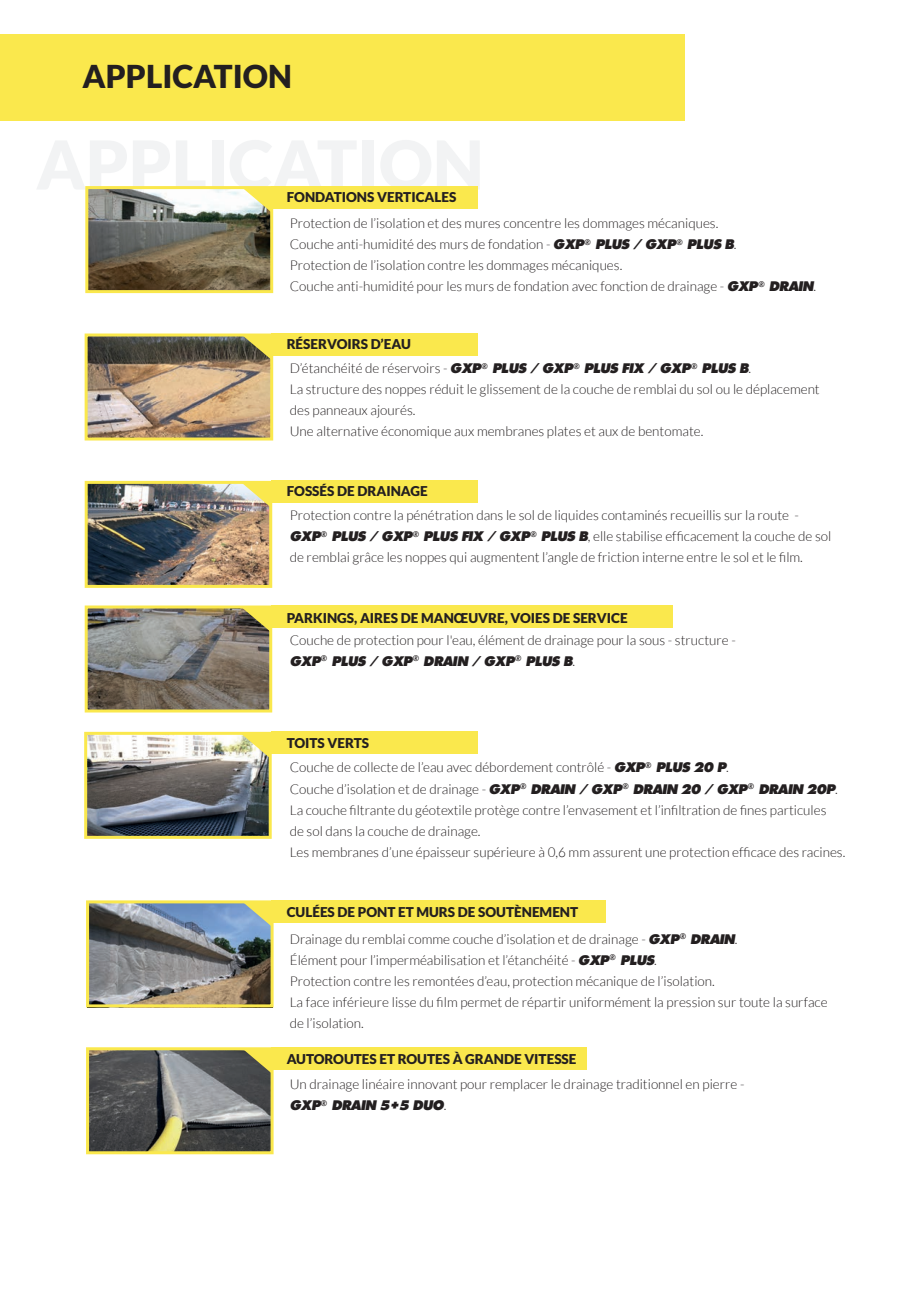
<style>
.page{position:relative;width:919px;height:1289px;background:#fff}
.page>*{position:absolute;margin:0;border:0;box-sizing:border-box;transform-origin:0 0}
.t1{font:900 31.5px "Lato";color:#231f20}
.t2{font:300 13.5px/21px "Lato";color:#231f20}
.t3{font:900 13.5px "Lato";color:#231f20}
.t4{font:italic 800 13.5px "Limerick";color:#231f20}
.s1{font-family:"Limerick";font-weight:800;font-style:italic}
.s2{font-family:"Lato";font-weight:300;font-style:normal}
</style>
<div class="page">
<img style="left:90px;top:1051px;width:179px;height:99px">
<img style="left:89px;top:609px;width:179px;height:99px">
<img style="left:88px;top:735px;width:180px;height:99px">
<img style="left:89px;top:337px;width:180px;height:99px">
<img style="left:89px;top:485px;width:179px;height:99px">
<img style="left:89px;top:190px;width:180px;height:99px">
<img style="left:90px;top:904px;width:179px;height:99px">
<div style="left:85px;top:333px;width:188px;height:107px;border:3px solid #fae84d"></div>
<svg style="left:242px;top:335px;width:30px;height:25px"></svg>
<div style="left:85px;top:481px;width:187px;height:107px;border:3px solid #fae84d"></div>
<svg style="left:241px;top:482px;width:30px;height:25px"></svg>
<div style="left:85px;top:605px;width:187px;height:107px;border:3px solid #fae84d"></div>
<svg style="left:241px;top:607px;width:30px;height:25px"></svg>
<div style="left:84px;top:731px;width:188px;height:107px;border:3px solid #fae84d"></div>
<svg style="left:241px;top:733px;width:29px;height:25px"></svg>
<div style="left:86px;top:900px;width:187px;height:107px;border:3px solid #fae84d"></div>
<svg style="left:242px;top:901px;width:30px;height:25px"></svg>
<div style="left:86px;top:1047px;width:187px;height:107px;border:3px solid #fae84d"></div>
<svg style="left:242px;top:1048px;width:30px;height:25px"></svg>
<div style="left:271px;top:186px;width:206px;height:22px;background:#fae84d"></div>
<div style="left:271px;top:333px;width:206px;height:22px;background:#fae84d"></div>
<div style="left:271px;top:481px;width:206px;height:22px;background:#fae84d"></div>
<div style="left:271px;top:605px;width:402px;height:22px;background:#fae84d"></div>
<div style="left:271px;top:731px;width:206px;height:23px;background:#fae84d"></div>
<div style="left:271px;top:900px;width:334px;height:22px;background:#fae84d"></div>
<div style="left:271px;top:1047px;width:316px;height:22px;background:#fae84d"></div>
<div style="left:85px;top:186px;width:188px;height:107px;border:3px solid #fae84d"></div>
<svg style="left:242px;top:187px;width:30px;height:25px"></svg>
<div style="left:0;top:34px;width:684px;height:87px;background:#fae84d"></div>
<h1 class="t1" style="left:83px;top:58px;width:211px">APPLICATION</h1>
<p class="t3" style="left:287px;top:189px;width:171px">FONDATIONS VERTICALES</p>
<p class="t2" style="left:290px;top:213px;width:527px">Protection de l’isolation et des mures concentre les dommages mécaniques.<br>Couche anti-humidité des murs de fondation - <span class="s1">GXP</span><sup>®</sup> <span class="s1">PLUS / GXP</span><sup>®</sup> <span class="s1">PLUS B</span>.<br>Protection de l’isolation contre les dommages mécaniques.<br>Couche anti-humidité pour les murs de fondation avec fonction de drainage - <span class="s1">GXP</span><sup>®</sup> <span class="s1">DRAIN</span>.</p>
<p class="t3" style="left:286px;top:336px;width:126px">RÉSERVOIRS D’EAU</p>
<p class="t4" style="left:290px;top:359px;width:463px"><span class="s2">D’étanchéité de réservoirs -</span> GXP<sup>®</sup> PLUS / GXP<sup>®</sup> PLUS FIX / GXP<sup>®</sup> PLUS B<span class="s2">.</span></p>
<p class="t2" style="left:290px;top:379px;width:531px">La structure des noppes réduit le glissement de la couche de remblai du sol ou le déplacement des panneaux ajourés.<br>Une alternative économique aux membranes plates et aux de bentomate.</p>
<p class="t3" style="left:286px;top:483px;width:143px">FOSSÉS DE DRAINAGE</p>
<p class="t2" style="left:290px;top:505px;width:543px">Protection contre la pénétration dans le sol de liquides contaminés recueillis sur la route -<br><span class="s1">GXP</span><sup>®</sup> <span class="s1">PLUS / GXP</span><sup>®</sup> <span class="s1">PLUS FIX / GXP</span><sup>®</sup> <span class="s1">PLUS B</span>, elle stabilise efficacement la couche de sol de remblai grâce les noppes qui augmentent l’angle de friction interne entre le sol et le film.</p>
<p class="t3" style="left:286px;top:610px;width:342px">PARKINGS, AIRES DE MANŒUVRE, VOIES DE SERVICE</p>
<p class="t2" style="left:290px;top:629px;width:447px">Couche de protection pour l'eau, élément de drainage pour la sous - structure -</p>
<p class="t4" style="left:290px;top:651px;width:287px">GXP<sup>®</sup> PLUS / GXP<sup>®</sup> DRAIN / GXP<sup>®</sup> PLUS B<span class="s2">.</span></p>
<p class="t3" style="left:286px;top:735px;width:84px">TOITS VERTS</p>
<p class="t2" style="left:290px;top:757px;width:557px">Couche de collecte de l’eau avec débordement contrôlé - <span class="s1">GXP</span><sup>®</sup> <span class="s1">PLUS 20 P</span>.<br>Couche d’isolation et de drainage - <span class="s1">GXP</span><sup>®</sup> <span class="s1">DRAIN / GXP</span><sup>®</sup> <span class="s1">DRAIN 20 / GXP</span><sup>®</sup> <span class="s1">DRAIN 20P</span>.<br>La couche filtrante du géotextile protège contre l’envasement et l’infiltration de fines particules<br>de sol dans la couche de drainage.<br>Les membranes d’une épaisseur supérieure à 0,6 mm assurent une protection efficace des racines.</p>
<p class="t3" style="left:286px;top:903px;width:293px">CULÉES DE PONT ET MURS DE SOUTÈNEMENT</p>
<p class="t2" style="left:290px;top:928px;width:539px">Drainage du remblai comme couche d’isolation et de drainage - <span class="s1">GXP</span><sup>®</sup> <span class="s1">DRAIN</span>.<br>Élément pour l’imperméabilisation et l’étanchéité - <span class="s1">GXP</span><sup>®</sup> <span class="s1">PLUS</span>.<br>Protection contre les remontées d’eau, protection mécanique de l’isolation.<br>La face inférieure lisse du film permet de répartir uniformément la pression sur toute la surface de l’isolation.</p>
<p class="t3" style="left:286px;top:1050px;width:291px">AUTOROUTES ET ROUTES À GRANDE VITESSE</p>
<p class="t2" style="left:290px;top:1073px;width:456px">Un drainage linéaire innovant pour remplacer le drainage traditionnel en pierre -</p>
<p class="t4" style="left:290px;top:1096px;width:158px">GXP<sup>®</sup> DRAIN 5+5 DUO<span class="s2">.</span></p>
</div>
